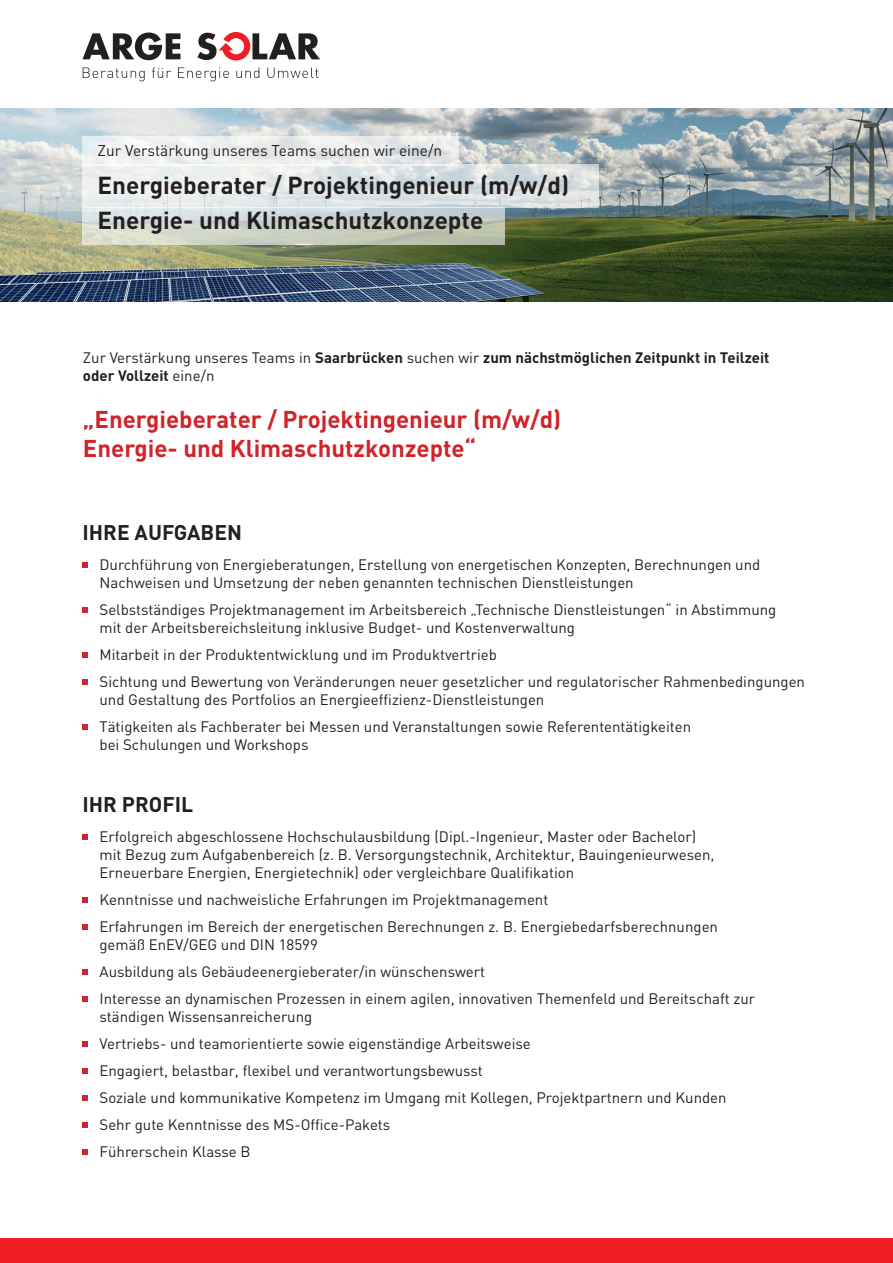
<style>
.page{position:relative;width:893px;height:1263px;background:#fff}
.page>*{position:absolute;margin:0;border:0;box-sizing:border-box;transform-origin:0 0}
.t1{font:700 24.3px/34.7px "DIN";color:#231f20}
.t2{font:700 24px/28.8px "DIN";color:#d1232a}
.t3{font:700 21px "DIN";color:#231f20}
.t4{font:15.45px "DIN";color:#231f20}
.t5{font:15px/27px "DIN";color:#231f20}
.t6{font:700 15px/18px "DIN";color:#231f20}
.s1{font-weight:400}
</style>
<div class="page">
<div style="left:0;top:1239px;width:893px;height:24px;background:#ee1d23"></div>
<svg style="left:83px;top:67px;width:236px;height:14px"></svg>
<svg style="left:82px;top:32px;width:238px;height:28px"></svg>
<img style="left:0;top:108px;width:893px;height:194px">
<img style="left:0;top:263px;width:544px;height:39px">
<svg style="left:82px;top:136px;width:377px;height:28px;fill:#edeeee"></svg>
<svg style="left:82px;top:164px;width:516px;height:43px"></svg>
<svg style="left:82px;top:207px;width:423px;height:38px"></svg>
<svg style="left:82px;top:562px;width:6px;height:5px"></svg>
<svg style="left:82px;top:607px;width:6px;height:5px"></svg>
<svg style="left:82px;top:652px;width:6px;height:5px"></svg>
<svg style="left:82px;top:679px;width:6px;height:5px"></svg>
<svg style="left:82px;top:724px;width:6px;height:5px"></svg>
<svg style="left:82px;top:834px;width:6px;height:5px"></svg>
<svg style="left:82px;top:897px;width:6px;height:5px"></svg>
<svg style="left:82px;top:924px;width:6px;height:5px"></svg>
<svg style="left:82px;top:969px;width:6px;height:5px"></svg>
<svg style="left:82px;top:996px;width:6px;height:5px"></svg>
<svg style="left:82px;top:1041px;width:6px;height:5px"></svg>
<svg style="left:82px;top:1068px;width:6px;height:5px"></svg>
<svg style="left:82px;top:1095px;width:6px;height:5px"></svg>
<svg style="left:82px;top:1122px;width:6px;height:5px"></svg>
<svg style="left:82px;top:1149px;width:6px;height:5px"></svg>
<p class="t4" style="left:98px;top:142px;width:346px">Zur Verstärkung unseres Teams suchen wir eine/n</p>
<h1 class="t1" style="left:98px;top:167px;width:473px">Energieberater / Projektingenieur (m/w/d)<br>Energie- und Klimaschutzkonzepte</h1>
<p class="t6" style="left:83px;top:348px;width:688px"><span class="s1">Zur Verstärkung unseres Teams in</span> Saarbrücken <span class="s1">suchen wir</span> zum nächstmöglichen Zeitpunkt in Teilzeit oder Vollzeit <span class="s1">eine/n</span></p>
<h2 class="t2" style="left:83px;top:404px;width:480px">„Energieberater / Projektingenieur (m/w/d)<br>Energie- und Klimaschutzkonzepte“</h2>
<h3 class="t3" style="left:82px;top:518px;width:161px">IHRE AUFGABEN</h3>
<p class="t5" style="left:100px;top:555px;width:662px;line-height:18px">Durchführung von Energieberatungen, Erstellung von energetischen Konzepten, Berechnungen und<br>Nachweisen und Umsetzung der neben genannten technischen Dienstleistungen</p>
<p class="t5" style="left:100px;top:600px;width:678px;line-height:18px">Selbstständiges Projektmanagement im Arbeitsbereich „Technische Dienstleistungen“ in Abstimmung mit der Arbeitsbereichsleitung inklusive Budget- und Kostenverwaltung</p>
<p class="t5" style="left:100px;top:641px;width:707px">Mitarbeit in der Produktentwicklung und im Produktvertrieb<br>Sichtung und Bewertung von Veränderungen neuer gesetzlicher und regulatorischer Rahmenbedingungen</p>
<p class="t5" style="left:100px;top:686px;width:593px">und Gestaltung des Portfolios an Energieeffizienz-Dienstleistungen<br>Tätigkeiten als Fachberater bei Messen und Veranstaltungen sowie Referententätigkeiten</p>
<p class="t5" style="left:100px;top:731px;width:210px">bei Schulungen und Workshops</p>
<h3 class="t3" style="left:82px;top:791px;width:112px">IHR PROFIL</h3>
<p class="t5" style="left:100px;top:827px;width:616px;line-height:18px">Erfolgreich abgeschlossene Hochschulausbildung (Dipl.-Ingenieur, Master oder Bachelor) mit Bezug zum Aufgabenbereich (z. B. Versorgungstechnik, Architektur, Bauingenieurwesen,<br>Erneuerbare Energien, Energietechnik) oder vergleichbare Qualifikation</p>
<p class="t5" style="left:100px;top:886px;width:620px">Kenntnisse und nachweisliche Erfahrungen im Projektmanagement<br>Erfahrungen im Bereich der energetischen Berechnungen z. B. Energiebedarfsberechnungen</p>
<p class="t5" style="left:100px;top:931px;width:657px">gemäß EnEV/GEG und DIN 18599<br>Ausbildung als Gebäudeenergieberater/in wünschenswert<br>Interesse an dynamischen Prozessen in einem agilen, innovativen Themenfeld und Bereitschaft zur</p>
<p class="t5" style="left:100px;top:1003px;width:629px">ständigen Wissensanreicherung<br>Vertriebs- und teamorientierte sowie eigenständige Arbeitsweise<br>Engagiert, belastbar, flexibel und verantwortungsbewusst<br>Soziale und kommunikative Kompetenz im Umgang mit Kollegen, Projektpartnern und Kunden Sehr gute Kenntnisse des MS-Office-Pakets<br>Führerschein Klasse B</p>
</div>
